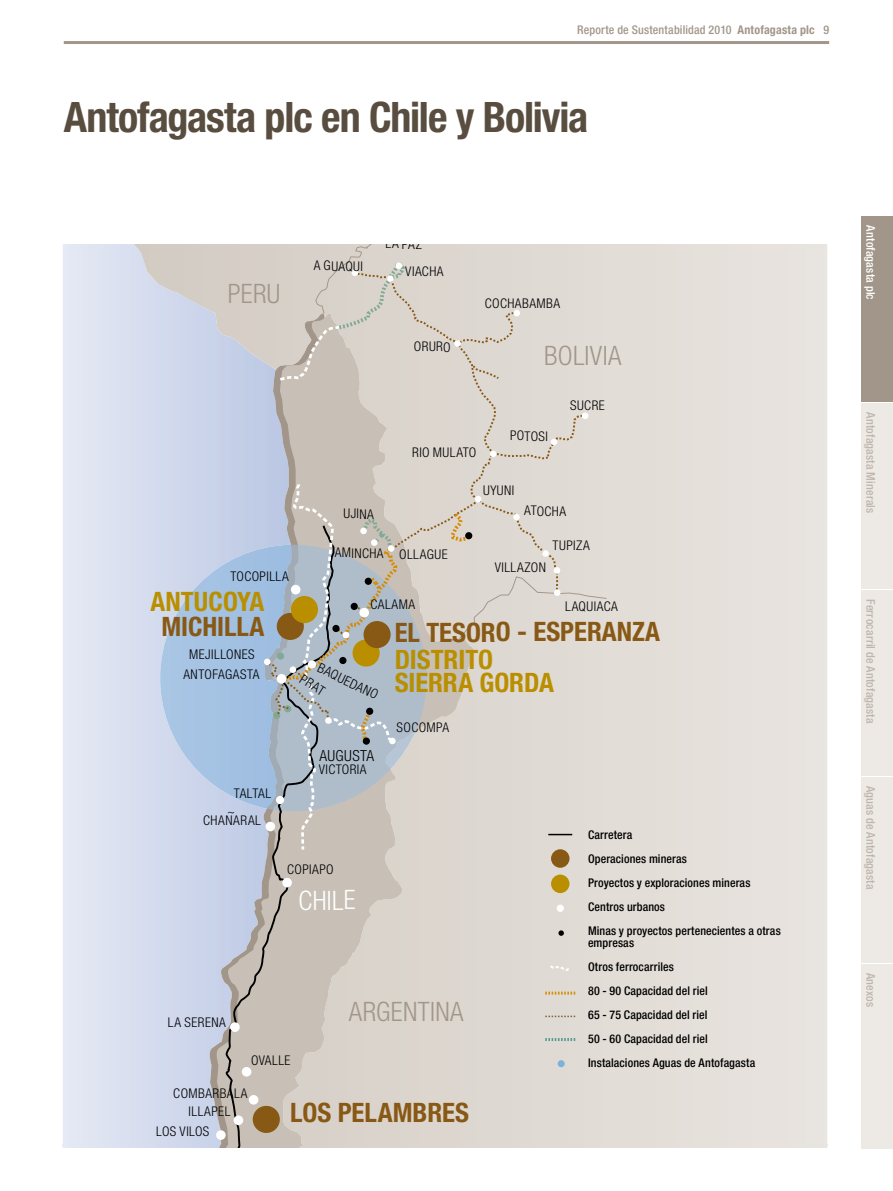
<style>
.page{position:relative;width:893px;height:1191px;background:#fff}
.page>*{position:absolute;margin:0;border:0;box-sizing:border-box;transform-origin:0 0}
.t1{font:700 condensed 42px "Helvetica Neue LT Std";letter-spacing:-.025em;color:#584d3f}
.t2{font:700 condensed 26.85px "Helvetica Neue LT Std";color:#885915}
.t3{font:700 condensed 26.85px/23px "Helvetica Neue LT Std";letter-spacing:-.005em;color:#b98f00}
.t4{font:300 condensed 26.85px "Helvetica Neue LT Std";letter-spacing:.015em;color:#a19689}
.t5{font:300 condensed 26.85px "Helvetica Neue LT Std";letter-spacing:.005em;color:#fff}
.t6{font:300 condensed 15.3px "Helvetica Neue LT Std";letter-spacing:.02em;color:#000}
.t7{font:300 condensed 13.35px/18px "Helvetica Neue LT Std";letter-spacing:.03em;color:#000;text-align:center}
.t8{font:500 condensed 12px/24px "Helvetica Neue LT Std";letter-spacing:.01em;color:#000}
.t9{font:500 condensed 12px "Helvetica Neue LT Std";letter-spacing:.015em;color:#bfb5ab}
.t10{font:500 condensed 12px "Helvetica Neue LT Std";letter-spacing:.015em;color:#a19689}
.t11{font:500 condensed 12px "Helvetica Neue LT Std";letter-spacing:.015em;color:#fff}
.s1{font-weight:700}
</style>
<div class="page">
<div style="left:861px;top:217px;width:31px;height:185px;background:#a19689"></div>
<div style="left:861px;top:590px;width:31px;height:185px;background:#edeae6"></div>
<div style="left:861px;top:404px;width:31px;height:185px;background:#edeae6"></div>
<div style="left:861px;top:777px;width:31px;height:185px;background:#edeae6"></div>
<div style="left:861px;top:964px;width:31px;height:184px;background:#edeae6"></div>
<hr style="left:64px;top:41px;width:765px;height:3px;background:#a19689">
<div style="left:63px;top:223px;width:764px;height:925px;background:#e4e0da"></div>
<hr style="left:63px;top:1144px;width:764px;height:2px;background:#9c9e9f">
<svg style="left:63px;top:243px;width:144px;height:905px;background:#dce2f1"></svg>
<div style="left:120px;top:243px;width:40px;height:571px;background:#d8dfef"></div>
<svg style="left:214px;top:867px;width:260px;height:281px;fill:#dad4ce"></svg>
<svg style="left:226px;top:867px;width:108px;height:281px;background:#c5bfb9"></svg>
<svg style="left:253px;top:1105px;width:27px;height:28px"></svg>
<div style="left:282px;top:877px;width:10px;height:10px;background:#fff;border-radius:50%"></div>
<div style="left:230px;top:1022px;width:10px;height:10px;background:#fff;border-radius:50%"></div>
<div style="left:242px;top:1067px;width:9px;height:9px;background:#fff;border-radius:50%"></div>
<div style="left:216px;top:1130px;width:10px;height:10px;background:#fff;border-radius:50%"></div>
<div style="left:234px;top:1115px;width:9px;height:10px;background:#fff;border-radius:50%"></div>
<div style="left:249px;top:1095px;width:9px;height:9px;background:#fff;border-radius:50%"></div>
<svg style="left:550px;top:966px;width:19px;height:5px"></svg>
<div style="left:558px;top:1060px;width:7px;height:7px;background:#7ab2dc;border-radius:50%"></div>
<svg style="left:558px;top:930px;width:6px;height:6px"></svg>
<div style="left:557px;top:904px;width:7px;height:8px;background:#fff;border-radius:50%"></div>
<svg style="left:160px;top:243px;width:447px;height:624px"></svg>
<svg style="left:551px;top:874px;width:18px;height:19px"></svg>
<svg style="left:545px;top:1038px;width:30px;height:3px"></svg>
<svg style="left:545px;top:991px;width:30px;height:3px"></svg>
<svg style="left:545px;top:1015px;width:30px;height:2px"></svg>
<div style="left:42px;top:210px;width:798px;height:33px;background:#fff"></div>
<p class="t10" style="left:577px;top:23px;width:253px">Reporte de Sustentabilidad 2010 <span class="s1">Antofagasta plc</span> 9</p>
<h1 class="t1" style="left:64px;top:92px;width:526px">Antofagasta plc en Chile y Bolivia</h1>
<h2 class="t4" style="left:228px;top:278px;width:54px">PERU</h2>
<p class="t7" style="left:231px;top:567px;width:60px">TOCOPILLA</p>
<p class="t7" style="left:314px;top:257px;width:51px">A GUAQUI</p>
<p class="t7" style="left:386px;top:235px;width:38px">LA PAZ</p>
<p class="t7" style="left:405px;top:262px;width:40px">VIACHA</p>
<p class="t7" style="left:414px;top:337px;width:38px">ORURO</p>
<p class="t7" style="left:485px;top:294px;width:77px">COCHABAMBA</p>
<h2 class="t4" style="left:544px;top:340px;width:79px">BOLIVIA</h2>
<p class="t7" style="left:343px;top:504px;width:32px">UJINA</p>
<p class="t7" style="left:412px;top:443px;width:66px">RIO MULATO</p>
<p class="t7" style="left:510px;top:427px;width:39px">POTOSI</p>
<p class="t7" style="left:483px;top:481px;width:33px">UYUNI</p>
<p class="t7" style="left:570px;top:396px;width:36px">SUCRE</p>
<p class="t7" style="left:524px;top:502px;width:43px">ATOCHA</p>
<p class="t7" style="left:335px;top:544px;width:50px">AMINCHA</p>
<p class="t7" style="left:399px;top:545px;width:50px">OLLAGUE</p>
<p class="t7" style="left:553px;top:536px;width:39px">TUPIZA</p>
<p class="t7" style="left:495px;top:558px;width:53px">VILLAZON</p>
<h2 class="t3" style="left:150px;top:589px;width:116px">ANTUCOYA</h2>
<h2 class="t2" style="left:162px;top:610px;width:104px">MICHILLA</h2>
<h2 class="t2" style="left:395px;top:615px;width:267px">EL TESORO - ESPERANZA</h2>
<h2 class="t3" style="left:395px;top:647px;width:161px">DISTRITO<br>SIERRA GORDA</h2>
<p class="t7" style="left:370px;top:595px;width:46px">CALAMA</p>
<p class="t7" style="left:565px;top:597px;width:54px">LAQUIACA</p>
<p class="t7" style="left:189px;top:645px;width:67px">MEJILLONES</p>
<p class="t7" style="left:323px;top:658px;width:67px;rotate:26deg">BAQUEDANO</p>
<p class="t7" style="left:183px;top:665px;width:78px">ANTOFAGASTA</p>
<p class="t7" style="left:306px;top:670px;width:28px;rotate:32deg">PRAT</p>
<p class="t7" style="left:234px;top:784px;width:39px">TALTAL</p>
<p class="t7" style="left:227px;top:802px;width:10px">~</p>
<p class="t7" style="left:203px;top:810px;width:59px">CHANARAL</p>
<p class="t6" style="left:319px;top:747px;width:56px">AUGUSTA</p>
<p class="t7" style="left:319px;top:760px;width:49px">VICTORIA</p>
<p class="t7" style="left:287px;top:860px;width:48px">COPIAPO</p>
<h2 class="t5" style="left:298px;top:884px;width:59px">CHILE</h2>
<p class="t7" style="left:397px;top:718px;width:54px">SOCOMPA</p>
<p class="t7" style="left:168px;top:1013px;width:59px">LA SERENA</p>
<h2 class="t4" style="left:349px;top:995px;width:116px">ARGENTINA</h2>
<p class="t7" style="left:251px;top:1051px;width:41px">OVALLE</p>
<p class="t7" style="left:173px;top:1084px;width:76px">COMBARBALA<br>ILLAPEL</p>
<p class="t7" style="left:156px;top:1121px;width:55px">LOS VILOS</p>
<h2 class="t2" style="left:290px;top:1096px;width:180px">LOS PELAMBRES</h2>
<p class="t8" style="left:588px;top:822px;width:194px">Carretera<br>Operaciones mineras<br>Proyectos y exploraciones mineras<br>Centros urbanos<br>Minas y proyectos pertenecientes a otras</p>
<p class="t8" style="left:588px;top:930px;width:169px">empresas<br>Otros ferrocarriles<br>80 - 90 Capacidad del riel<br>65 - 75 Capacidad del riel<br>50 - 60 Capacidad del riel<br>Instalaciones Aguas de Antofagasta</p>
<p class="t11" style="left:878px;top:225px;width:76px;rotate:90deg">Antofagasta plc</p>
<p class="t9" style="left:878px;top:412px;width:103px;rotate:90deg">Antofagasta Minerals</p>
<p class="t9" style="left:878px;top:599px;width:126px;rotate:90deg">Ferrocarril de Antofagasta</p>
<p class="t9" style="left:878px;top:786px;width:105px;rotate:90deg">Aguas de Antofagasta</p>
<p class="t9" style="left:878px;top:972px;width:36px;rotate:90deg">Anexos</p>
</div>
